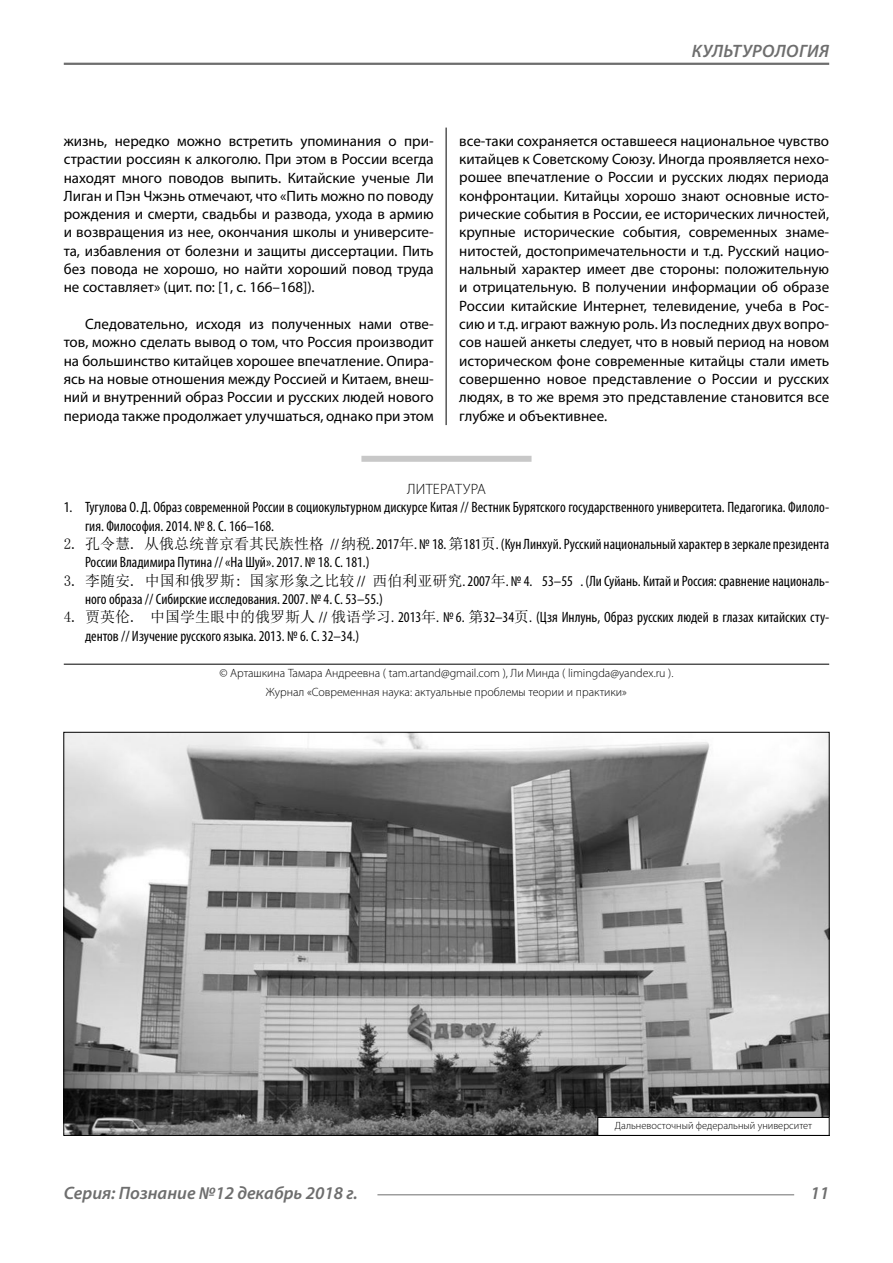
<style>
.page{position:relative;width:893px;height:1263px;background:#fff}
.page>*{position:absolute;margin:0;border:0;box-sizing:border-box;transform-origin:0 0}
.t1{font:italic 600 18px "Myriad Pro";color:#6e6e6e}
.t2{font:italic 600 18px "Myriad Pro";letter-spacing:.02em;color:#6e6e6e}
.t3{font:15px/18.3px "Myriad Pro";color:#000;text-align:justify}
.t4{font:condensed 15px/18.3px "Myriad Pro";color:#000}
.t5{font:300 15px "Myriad Pro";letter-spacing:.02em;color:#000}
.t6{font:300 12px/18.3px "Myriad Pro";color:#000;text-align:center}
.t7{font:300 10.5px "Myriad Pro";color:#000}
.s1{font-family:"Sim Sun";font-stretch:normal}
</style>
<div class="page">
<hr style="left:446px;top:128px;width:1px;height:1007px;background:#000">
<div style="left:361px;top:456px;width:170px;height:6px;background:#c8c8c8"></div>
<hr style="left:64px;top:664px;width:765px;height:1px;background:#000">
<img style="left:65px;top:734px;width:763px;height:400px">
<div style="left:598px;top:1117px;width:231px;height:18px;background:#fff"></div>
<div style="left:597px;top:1117px;width:233px;height:19px;border:1px solid #000"></div>
<hr style="left:64px;top:63px;width:765px;height:2px;background:#6e6e6e">
<hr style="left:377px;top:1194px;width:417px;height:1px;background:#6e6e6e">
<p class="t2" style="left:692px;top:39px;width:139px">Культурология</p>
<p class="t3" style="left:64px;top:131px;width:371px">жизнь, нередко можно встретить упоминания о при&shy;страстии россиян к алкоголю. При этом в России всегда находят много поводов выпить. Китайские ученые Ли Лиган и Пэн Чжэнь отмечают, что «Пить можно по поводу рождения и смерти, свадьбы и развода, ухода в армию и возвращения из нее, окончания школы и университе&shy;та, избавления от болезни и защиты диссертации. Пить без повода не хорошо, но найти хороший повод труда не составляет» (цит. по: [1, с. 166–168]).</p>
<p class="t3" style="left:64px;top:315px;width:371px;text-indent:21px">Следовательно, исходя из полученных нами отве&shy;тов, можно сделать вывод о том, что Россия производит на большинство китайцев хорошее впечатление. Опира&shy;ясь на новые отношения между Россией и Китаем, внеш&shy;ний и внутренний образ России и русских людей нового периода также продолжает улучшаться, однако при этом</p>
<p class="t3" style="left:459px;top:131px;width:371px">все-таки сохраняется оставшееся национальное чувство китайцев к Советскому Союзу. Иногда проявляется нехо&shy;рошее впечатление о России и русских людях периода конфронтации. Китайцы хорошо знают основные исто&shy;рические события в России, ее исторических личностей, крупные исторические события, современных знаме&shy;нитостей, достопримечательности и т.д. Русский нацио&shy;нальный характер имеет две стороны: положительную и отрицательную. В получении информации об образе России китайские Интернет, телевидение, учеба в Рос&shy;сию и т.д. играют важную роль. Из последних двух вопро&shy;сов нашей анкеты следует, что в новый период на новом историческом фоне современные китайцы стали иметь совершенно новое представление о России и русских людях, в то же время это представление становится все глубже и объективнее.</p>
<p class="t5" style="left:407px;top:480px;width:80px">ЛИТЕРАТУРА</p>
<p class="t4" style="left:85px;top:498px;width:746px;text-indent:-21px">1. Тугулова О. Д. Образ современной России в социокультурном дискурсе Китая // Вестник Бурятского государственного университета. Педагогика. Филоло&shy;гия. Философия. 2014. № 8. C. 166–168.</p>
<p class="t4" style="left:85px;top:535px;width:746px;text-indent:-21px"><span class="s1">2. 孔令慧. 从俄总统普京看其民族性格</span> // <span class="s1">纳税</span>. 2017<span class="s1">年</span>. № 18. <span class="s1">第</span>181<span class="s1">页</span>. (Кун Линхуй. Русский национальный характер в зеркале президента<br>России Владимира Путина // «На Шуй». 2017. № 18. С. 181.)</p>
<p class="t4" style="left:85px;top:571px;width:746px;text-indent:-21px"><span class="s1">3. 李随安. 中国和俄罗斯: 国家形象之比较</span> // <span class="s1">西伯利亚研究</span>. 2007<span class="s1">年</span>. № 4. 第53–55 . (Ли Суйань. Китай и Россия: сравнение националь&shy;ного образа // Сибирские исследования. 2007. № 4. С. 53–55.)</p>
<p class="t4" style="left:85px;top:608px;width:746px;text-indent:-21px"><span class="s1">4. 贾英伦. 中国学生眼中的俄罗斯人</span> // <span class="s1">俄语学习</span>. 2013<span class="s1">年</span>. № 6. <span class="s1">第</span>32–34<span class="s1">页</span>. (Цзя Инлунь, Образ русских людей в глазах китайских сту&shy;дентов // Изучение русского языка. 2013. № 6. С. 32–34.)</p>
<p class="t6" style="left:219px;top:664px;width:456px">© Арташкина Тамара Андреевна ( tam.artand@gmail.com ), Ли Минда ( limingda@yandex.ru ).<br>Журнал «Современная наука: актуальные проблемы теории и практики»</p>
<p class="t7" style="left:615px;top:1119px;width:199px">Дальневосточный федеральный университет</p>
<p class="t1" style="left:64px;top:1182px;width:295px">Серия: Познание №12 декабрь 2018 г.</p>
<p class="t1" style="left:810px;top:1182px;width:20px">11</p>
</div>
